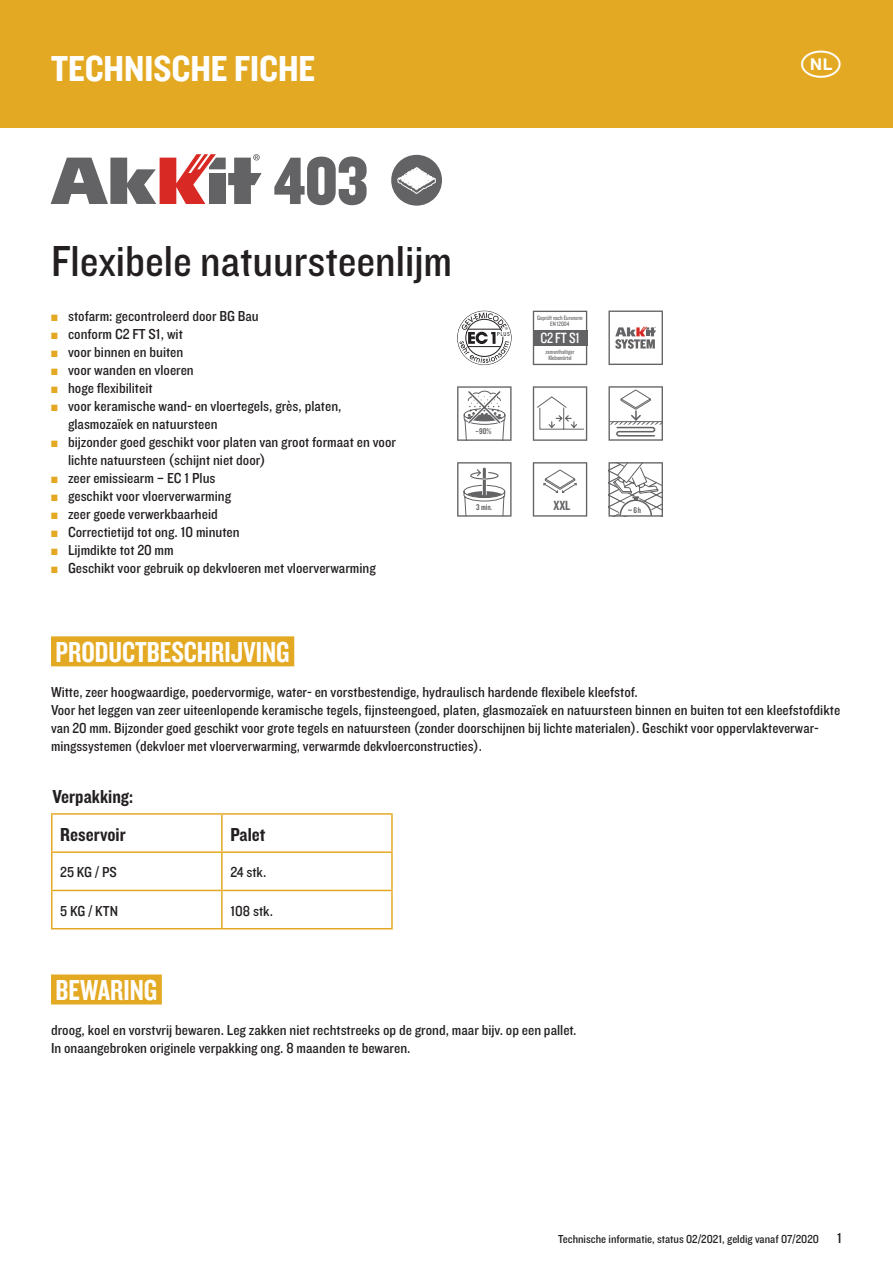
<style>
.page{position:relative;width:893px;height:1263px;background:#fff}
.page>*{position:absolute;margin:0;border:0;box-sizing:border-box;transform-origin:0 0}
.t1{font:45px "Knockout 30 Junior Welterwt";color:#231f20}
.t2{font:37.5px "Knockout 50 Welterweight";color:#fff}
.t3{font:30px "Knockout 49 Liteweight";color:#fff}
.t4{font:19.5px/38.2px "Knockout 50 Welterweight";color:#231f20;text-align:center}
.t5{font:15.3px "Knockout 29 Junior Ltweight";color:#fff}
.t6{font:15px/18px "Knockout 30 Junior Welterwt";color:#231f20}
.t7{font:13.8px "Knockout 49 Liteweight";color:#636366}
.t8{font:12px "Knockout 30 Junior Welterwt";color:#231f20}
.t9{font:8.7px "Knockout 49 Liteweight";color:#636366}
.t10{font:6.6px/6.1px "Knockout 29 Junior Ltweight";letter-spacing:-.01em;color:#636366;text-align:center}
.s1{font-size:13.5px;color:#e4a922}
.s2{font-size:11.55px}
</style>
<div class="page">
<div style="left:51px;top:636px;width:243px;height:30px;background:#e4a922"></div>
<div style="left:51px;top:974px;width:111px;height:30px;background:#e4a922"></div>
<hr style="left:51px;top:813px;width:171px;height:2px;background:#e4a922">
<hr style="left:51px;top:815px;width:2px;height:36px;background:#e4a922">
<hr style="left:222px;top:813px;width:171px;height:2px;background:#e4a922">
<hr style="left:221px;top:815px;width:2px;height:36px;background:#e4a922">
<hr style="left:391px;top:815px;width:2px;height:36px;background:#e4a922">
<hr style="left:51px;top:851px;width:171px;height:2px;background:#e4a922">
<hr style="left:51px;top:853px;width:2px;height:37px;background:#e4a922">
<hr style="left:222px;top:851px;width:171px;height:2px;background:#e4a922">
<hr style="left:221px;top:853px;width:2px;height:37px;background:#e4a922">
<hr style="left:391px;top:853px;width:2px;height:37px;background:#e4a922">
<hr style="left:51px;top:890px;width:171px;height:1px;background:#e4a922">
<hr style="left:51px;top:891px;width:2px;height:37px;background:#e4a922">
<hr style="left:222px;top:890px;width:171px;height:1px;background:#e4a922">
<hr style="left:221px;top:891px;width:2px;height:37px;background:#e4a922">
<hr style="left:391px;top:891px;width:2px;height:37px;background:#e4a922">
<hr style="left:51px;top:928px;width:171px;height:1px;background:#e4a922">
<hr style="left:222px;top:928px;width:171px;height:1px;background:#e4a922">
<div style="left:0;top:0;width:893px;height:128px;background:#e4a922"></div>
<svg style="left:51px;top:154px;width:211px;height:50px"></svg>
<svg style="left:274px;top:156px;width:93px;height:49px"></svg>
<svg style="left:391px;top:155px;width:51px;height:51px"></svg>
<svg style="left:457px;top:311px;width:55px;height:54px"></svg>
<svg style="left:533px;top:311px;width:54px;height:54px"></svg>
<svg style="left:608px;top:386px;width:55px;height:55px"></svg>
<svg style="left:608px;top:311px;width:55px;height:54px"></svg>
<svg style="left:457px;top:386px;width:55px;height:55px"></svg>
<svg style="left:533px;top:386px;width:54px;height:55px"></svg>
<svg style="left:533px;top:462px;width:54px;height:55px"></svg>
<svg style="left:608px;top:462px;width:55px;height:55px"></svg>
<svg style="left:457px;top:462px;width:55px;height:55px"></svg>
<h2 class="t2" style="left:51px;top:44px;width:266px">TECHNISCHE FICHE</h2>
<h1 class="t1" style="left:51px;top:230px;width:403px">Flexibele natuursteenlijm</h1>
<p class="t6" style="left:51px;top:307px;width:209px"><span class="s1">ŝ</span> stofarm: gecontroleerd door BG Bau</p>
<p class="t6" style="left:51px;top:325px;width:133px"><span class="s1">ŝ</span> conform C2 FT S1, wit</p>
<p class="t6" style="left:51px;top:343px;width:134px"><span class="s1">ŝ</span> voor binnen en buiten</p>
<p class="t6" style="left:51px;top:361px;width:144px"><span class="s1">ŝ</span> voor wanden en vloeren</p>
<p class="t6" style="left:51px;top:379px;width:103px"><span class="s1">ŝ</span> hoge flexibiliteit</p>
<p class="t6" style="left:51px;top:397px;width:292px"><span class="s1">ŝ</span> voor keramische wand- en vloertegels, grès, platen,</p>
<p class="t6" style="left:68px;top:415px;width:151px">glasmozaïek en natuursteen</p>
<p class="t6" style="left:51px;top:433px;width:346px"><span class="s1">ŝ</span> bijzonder goed geschikt voor platen van groot formaat en voor</p>
<p class="t6" style="left:68px;top:451px;width:199px">lichte natuursteen (schijnt niet door)</p>
<p class="t6" style="left:51px;top:469px;width:166px"><span class="s1">ŝ</span> zeer emissiearm – EC 1 Plus</p>
<p class="t6" style="left:51px;top:487px;width:182px"><span class="s1">ŝ</span> geschikt voor vloerverwarming</p>
<p class="t6" style="left:51px;top:505px;width:168px"><span class="s1">ŝ</span> zeer goede verwerkbaarheid</p>
<p class="t6" style="left:51px;top:523px;width:190px"><span class="s1">ŝ</span> Correctietijd tot ong. 10 minuten</p>
<p class="t6" style="left:51px;top:541px;width:124px"><span class="s1">ŝ</span> Lijmdikte tot 20 mm</p>
<p class="t6" style="left:51px;top:559px;width:326px"><span class="s1">ŝ</span> Geschikt voor gebruik op dekvloeren met vloerverwarming</p>
<p class="t9" style="left:475px;top:426px;width:18px">–90%</p>
<p class="t9" style="left:476px;top:502px;width:17px">3 min.</p>
<p class="t10" style="left:537px;top:314px;width:47px">Geprüft nach Euronorm<br>EN 12004</p>
<p class="t5" style="left:540px;top:328px;width:41px">C2 FT S1</p>
<p class="t10" style="left:546px;top:348px;width:31px">zementhaltiger<br>Klebemörtel</p>
<p class="t7" style="left:553px;top:497px;width:18px">XXL</p>
<p class="t9" style="left:628px;top:504px;width:14px"><span class="s2">~</span> 6 h</p>
<h3 class="t3" style="left:56px;top:633px;width:236px">PRODUCTBESCHRIJVING</h3>
<p class="t6" style="left:51px;top:682px;width:791px">Witte, zeer hoogwaardige, poedervormige, water- en vorstbestendige, hydraulisch hardende flexibele kleefstof.<br>Voor het leggen van zeer uiteenlopende keramische tegels, fijnsteengoed, platen, glasmozaïek en natuursteen binnen en buiten tot een kleefstofdikte van 20 mm. Bijzonder goed geschikt voor grote tegels en natuursteen (zonder doorschijnen bij lichte materialen). Geschikt voor oppervlakteverwar&shy;mingssystemen (dekvloer met vloerverwarming, verwarmde dekvloerconstructies).</p>
<h3 class="t4" style="left:53px;top:776px;width:82px">Verpakking:<br>Reservoir</h3>
<h3 class="t4" style="left:230px;top:814px;width:36px">Palet</h3>
<p class="t6" style="left:60px;top:863px;width:58px">25 KG / PS</p>
<p class="t6" style="left:230px;top:863px;width:38px">24 stk.</p>
<p class="t6" style="left:60px;top:901px;width:59px">5 KG / KTN</p>
<p class="t6" style="left:230px;top:901px;width:44px">108 stk.</p>
<h3 class="t3" style="left:56px;top:971px;width:103px">BEWARING</h3>
<p class="t6" style="left:51px;top:1020px;width:527px">droog, koel en vorstvrij bewaren. Leg zakken niet rechtstreeks op de grond, maar bijv. op een pallet.<br>In onaangebroken originele verpakking ong. 8 maanden te bewaren.</p>
<p class="t8" style="left:558px;top:1231px;width:262px">Technische informatie, status 02/2021, geldig vanaf 07/2020</p>
<p class="t6" style="left:837px;top:1229px;width:6px">1</p>
</div>
